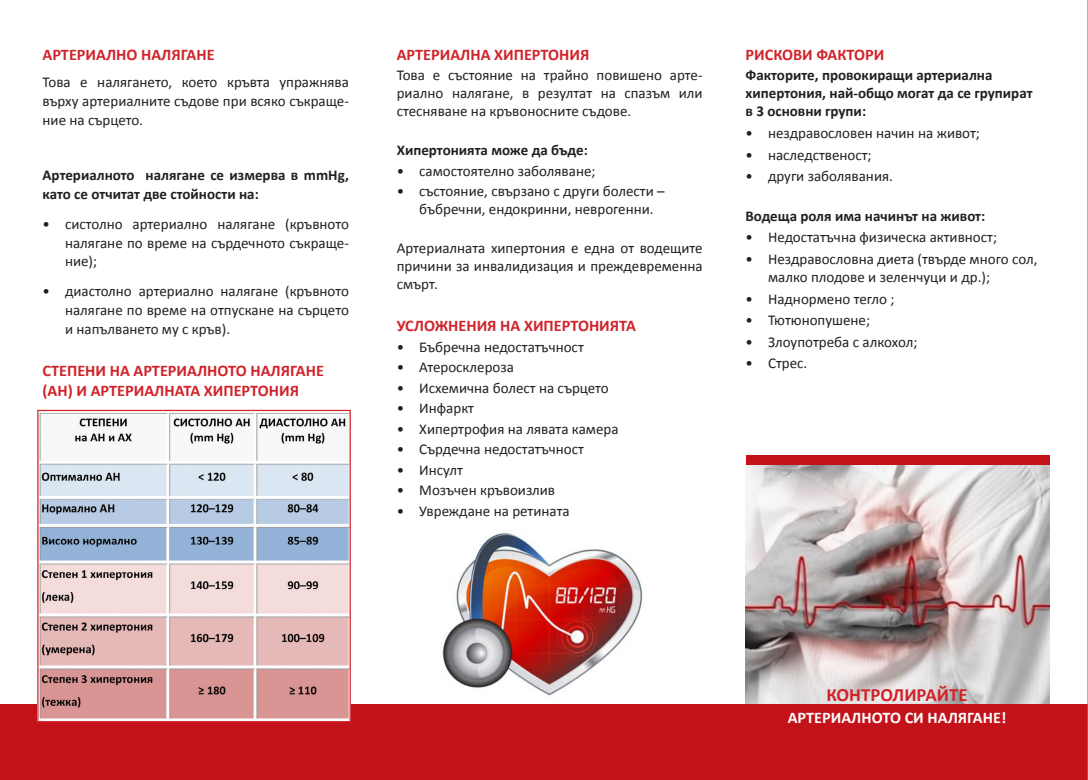
<style>
.page{position:relative;width:1088px;height:780px;background:#fff}
.page>*{position:absolute;margin:0;border:0;box-sizing:border-box;transform-origin:0 0}
.Zagl-1{font:700 18.75px "Calibri";color:#d1232a}
.Zagl-1-2{font:700 16.25px/19.5px "Calibri";color:#d1232a}
.Zagl-1-3{font:700 16.25px "Calibri";color:#fff}
.ABZAC{font:15px/18.8px "Calibri";color:#231f20;text-align:justify}
.ABZAC-2{font:700 15px/18px "Calibri";color:#231f20}
</style>
<div class="page">
<img style="left:746px;top:465px;width:304px;height:239px">
<div style="left:0;top:704px;width:1088px;height:76px;background:#c4121a"></div>
<img style="left:39px;top:412px;width:310px;height:308px">
<div style="left:37px;top:410px;width:314px;height:312px;border:1px solid #d1232a"></div>
<img style="left:442px;top:530px;width:201px;height:166px">
<div style="left:746px;top:455px;width:304px;height:10px;background:#c4121a"></div>
<svg style="left:1087px;top:0;width:1px;height:780px"></svg>
<p class="Zagl-1-2" style="left:43px;top:45px;width:174px">АРТЕРИАЛНО НАЛЯГАНЕ</p>
<p class="ABZAC" style="left:43px;top:73px;width:308px">Това е налягането, което кръвта упражнява върху артериалните съдове при всяко съкраще&shy;ние на сърцето.</p>
<p class="ABZAC-2" style="left:43px;top:166px;width:308px;line-height:18.8px">Артериалното налягане се измерва в mmHg, като се отчитат две стойности на:</p>
<p class="ABZAC" style="left:65px;top:214px;width:285px;text-indent:-22px">• систолно артериално налягане (кръвното налягане по време на сърдечното съкраще&shy;ние);</p>
<p class="ABZAC" style="left:65px;top:282px;width:285px;text-indent:-22px">• диастолно артериално налягане (кръвното налягане по време на отпускане на сърцето и напълването му с кръв).</p>
<p class="Zagl-1-2" style="left:43px;top:361px;width:283px">СТЕПЕНИ НА АРТЕРИАЛНОТО НАЛЯГАНЕ (АН) И АРТЕРИАЛНАТА ХИПЕРТОНИЯ</p>
<p class="Zagl-1-2" style="left:397px;top:45px;width:194px">АРТЕРИАЛНА ХИПЕРТОНИЯ</p>
<p class="ABZAC" style="left:397px;top:66px;width:307px;line-height:18px">Това е състояние на трайно повишено арте&shy;риално налягане, в резултат на спазъм или стесняване на кръвоносните съдове.</p>
<p class="ABZAC-2" style="left:397px;top:141px;width:193px">Хипертонията може да бъде:</p>
<p class="ABZAC" style="left:397px;top:161px;width:200px">• самостоятелно заболяване;</p>
<p class="ABZAC" style="left:419px;top:182px;width:247px;line-height:18px;text-indent:-22px">• състояние, свързано с други болести – бъбречни, ендокринни, неврогенни.</p>
<p class="ABZAC" style="left:397px;top:238px;width:307px;line-height:18px">Артериалната хипертония е една от водещите причини за инвалидизация и преждевременна смърт.</p>
<p class="Zagl-1-2" style="left:397px;top:316px;width:241px">УСЛОЖНЕНИЯ НА ХИПЕРТОНИЯТА</p>
<p class="ABZAC" style="left:397px;top:337px;width:189px">• Бъбречна недостатъчност</p>
<p class="ABZAC" style="left:397px;top:358px;width:119px">• Атеросклероза</p>
<p class="ABZAC" style="left:397px;top:378px;width:214px">• Исхемична болест на сърцето</p>
<p class="ABZAC" style="left:397px;top:399px;width:79px">• Инфаркт</p>
<p class="ABZAC" style="left:397px;top:419px;width:223px">• Хипертрофия на лявата камера</p>
<p class="ABZAC" style="left:397px;top:440px;width:189px">• Сърдечна недостатъчност</p>
<p class="ABZAC" style="left:397px;top:460px;width:68px">• Инсулт</p>
<p class="ABZAC" style="left:397px;top:481px;width:160px">• Мозъчен кръвоизлив</p>
<p class="ABZAC" style="left:397px;top:501px;width:174px">• Увреждане на ретината</p>
<p class="Zagl-1-2" style="left:745px;top:45px;width:140px">РИСКОВИ ФАКТОРИ</p>
<p class="ABZAC-2" style="left:745px;top:66px;width:288px">Факторите, провокиращи артериална хипертония, най-общо могат да се групират в 3 основни групи:</p>
<p class="ABZAC" style="left:745px;top:124px;width:236px">• нездравословен начин на живот;</p>
<p class="ABZAC" style="left:745px;top:145px;width:128px">• наследственост;</p>
<p class="ABZAC" style="left:745px;top:167px;width:149px">• други заболявания.</p>
<p class="ABZAC-2" style="left:745px;top:207px;width:241px">Водеща роля има начинът на живот:</p>
<p class="ABZAC" style="left:745px;top:228px;width:253px">• Недостатъчна физическа активност;</p>
<p class="ABZAC" style="left:768px;top:250px;width:271px;line-height:18px;text-indent:-22px">• Нездравословна диета (твърде много сол, малко плодове и зеленчуци и др.);</p>
<p class="ABZAC" style="left:745px;top:289px;width:150px">• Наднормено тегло ;</p>
<p class="ABZAC" style="left:745px;top:311px;width:126px">• Тютюнопушене;</p>
<p class="ABZAC" style="left:745px;top:332px;width:173px">• Злоупотреба с алкохол;</p>
<p class="ABZAC" style="left:745px;top:354px;width:63px">• Стрес.</p>
<p class="Zagl-1" style="left:826px;top:682px;width:143px">КОНТРОЛИРАЙТЕ</p>
<p class="Zagl-1-3" style="left:788px;top:707px;width:220px">АРТЕРИАЛНОТО СИ НАЛЯГАНЕ!</p>
</div>
